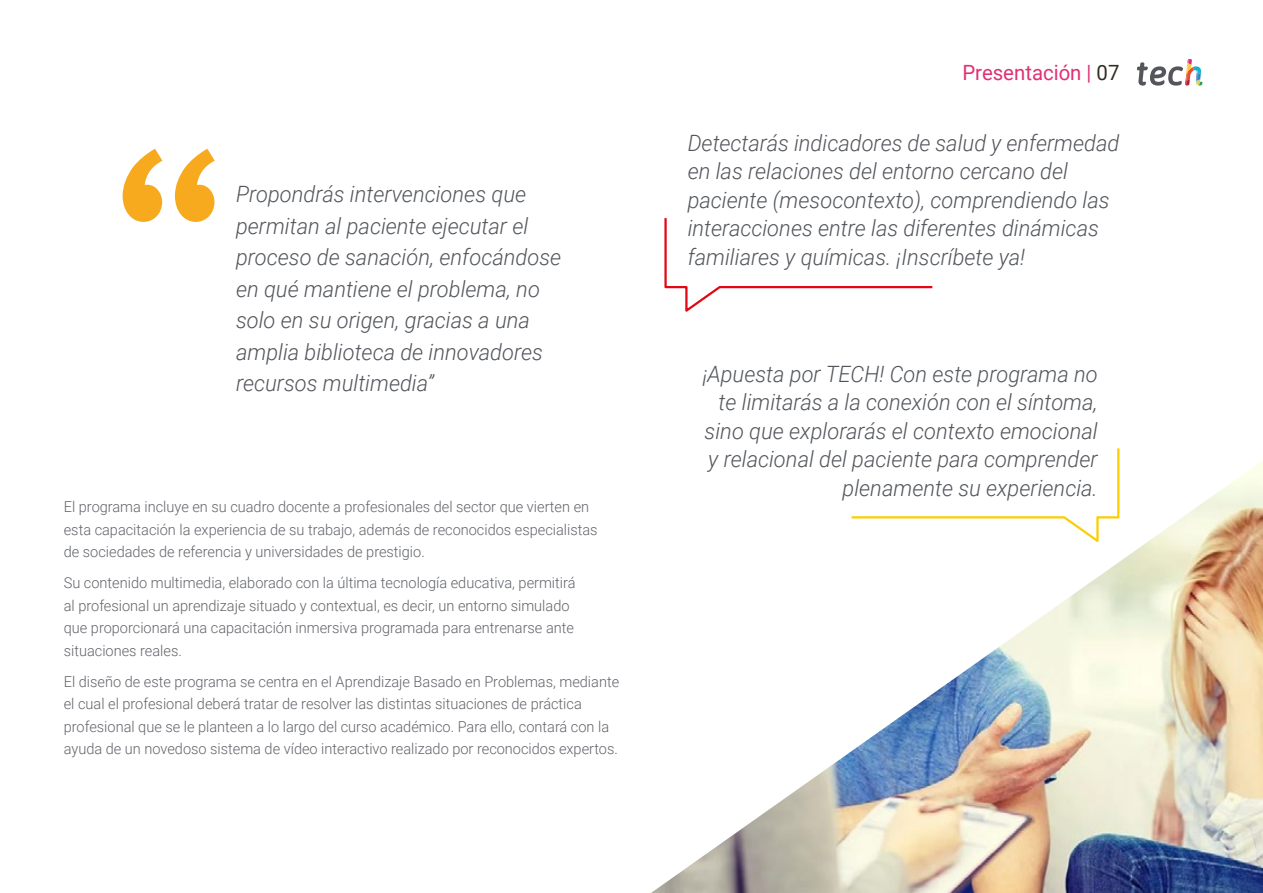
<style>
.page{position:relative;width:1263px;height:893px;background:#fff}
.page>*{position:absolute;margin:0;border:0;box-sizing:border-box;transform-origin:0 0}
.t1{font:italic 300 22.5px/28.5px "Roboto";color:#52555b}
.t2{font:21px "Roboto";color:#df3174}
.t3{font:300 15px/22.5px "Roboto";color:#61646a}
.s1{color:#312e20}
</style>
<div class="page">
<svg style="left:123px;top:149px;width:92px;height:73px"></svg>
<svg style="left:1137px;top:59px;width:65px;height:27px"></svg>
<img style="left:651px;top:461px;width:612px;height:432px">
<svg style="left:849px;top:448px;width:271px;height:97px"></svg>
<svg style="left:664px;top:218px;width:269px;height:94px"></svg>
<h1 class="t1" style="left:236px;top:178px;width:327px;line-height:31.5px">Propondrás intervenciones que permitan al paciente ejecutar el proceso de sanación, enfocándose en qué mantiene el problema, no solo en su origen, gracias a una amplia biblioteca de innovadores recursos multimedia”</h1>
<p class="t3" style="left:64px;top:495px;width:535px">El programa incluye en su cuadro docente a profesionales del sector que vierten en esta capacitación la experiencia de su trabajo, además de reconocidos especialistas de sociedades de referencia y universidades de prestigio.</p>
<p class="t3" style="left:64px;top:571px;width:513px">Su contenido multimedia, elaborado con la última tecnología educativa, permitirá al profesional un aprendizaje situado y contextual, es decir, un entorno simulado que proporcionará una capacitación inmersiva programada para entrenarse ante situaciones reales.</p>
<p class="t3" style="left:64px;top:669px;width:557px">El diseño de este programa se centra en el Aprendizaje Basado en Problemas, mediante el cual el profesional deberá tratar de resolver las distintas situaciones de práctica profesional que se le planteen a lo largo del curso académico. Para ello, contará con la ayuda de un novedoso sistema de vídeo interactivo realizado por reconocidos expertos.</p>
<h2 class="t2" style="left:962px;top:57px;width:159px">Presentación | <span class="s1">07</span></h2>
<h1 class="t1" style="left:688px;top:128px;width:433px">Detectarás indicadores de salud y enfermedad en las relaciones del entorno cercano del paciente (mesocontexto), comprendiendo las interacciones entre las diferentes dinámicas familiares y químicas. ¡Inscríbete ya!</h1>
<h1 class="t1" style="left:703px;top:359px;width:397px;text-align:right">¡Apuesta por TECH! Con este programa no te limitarás a la conexión con el síntoma, sino que explorarás el contexto emocional y relacional del paciente para comprender plenamente su experiencia.</h1>
</div>
